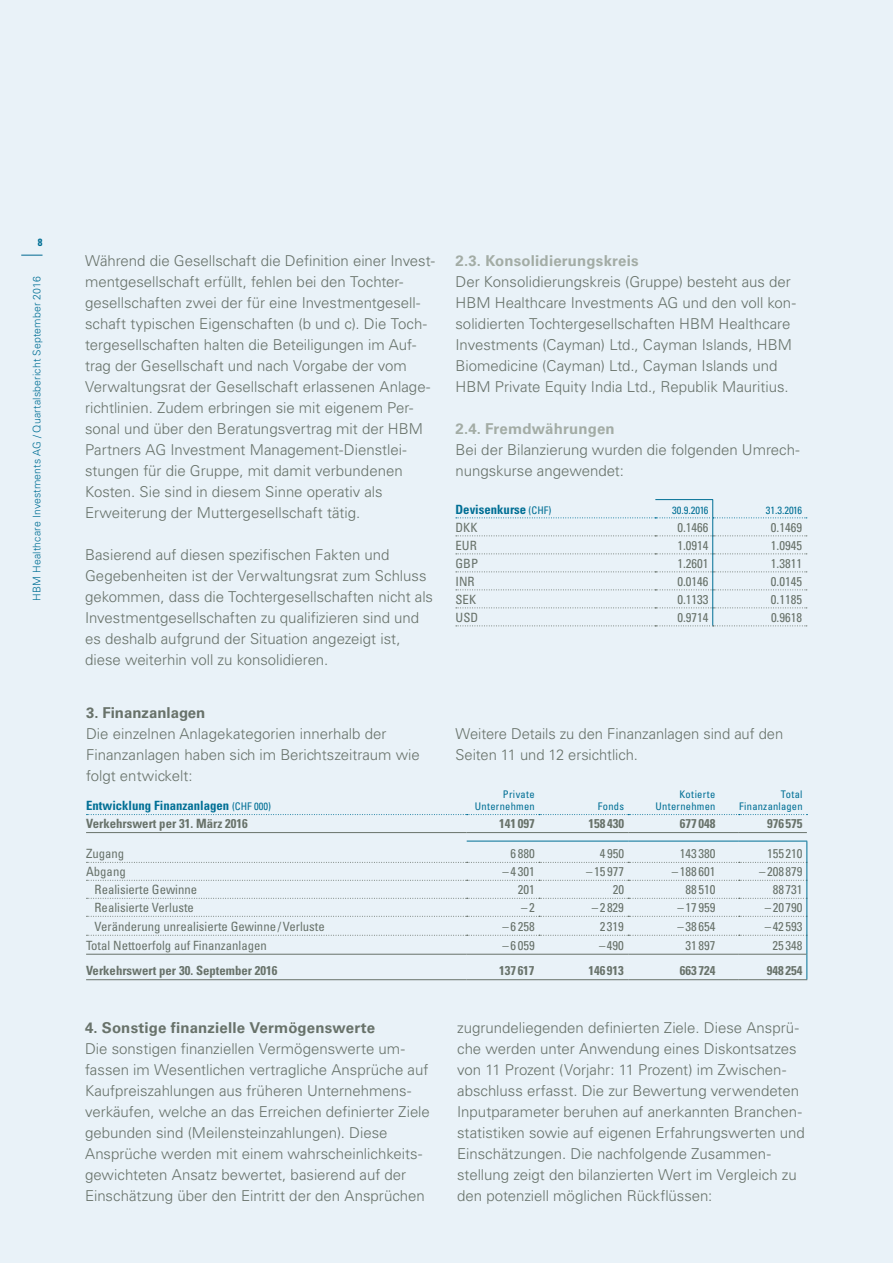
<style>
.page{position:relative;width:893px;height:1263px;background:#e9f2f8}
.page>*{position:absolute;margin:0;border:0;box-sizing:border-box;transform-origin:0 0}
.t1{font:300 15px/21px "Univers LT Std";color:#68726a}
.t2{font:700 15px "Univers LT Std";letter-spacing:.01em;color:#68726a}
.t3{font:700 15px "Univers LT Std";letter-spacing:.015em;color:#a3aca5}
.t4{font:condensed 12.75px "Univers LT Std";color:#68726a}
.t5{font:700 condensed 12.75px "Univers LT Std";color:#68726a}
.t6{font:700 condensed 12.75px "Univers LT Std";color:#006f95}
.t7{font:condensed 10.5px/12px "Univers LT Std";letter-spacing:.025em;color:#006f95;text-align:right}
.t8{font:300 10.5px "Univers LT Std";letter-spacing:.015em;color:#006f95}
.t9{font:700 condensed 10.5px "Univers LT Std";color:#006f95}
.s1{font-weight:400;font-size:10.5px}
</style>
<div class="page">
<svg style="left:21px;top:255px;width:22px;height:1px"></svg>
<hr style="left:86px;top:832px;width:381px;height:1px;background:#68726a">
<hr style="left:467px;top:832px;width:72px;height:1px;background:#68726a">
<hr style="left:539px;top:832px;width:89px;height:1px;background:#68726a">
<hr style="left:628px;top:832px;width:111px;height:1px;background:#68726a">
<hr style="left:86px;top:979px;width:381px;height:1px;background:#68726a">
<hr style="left:467px;top:979px;width:72px;height:1px;background:#68726a">
<hr style="left:539px;top:979px;width:89px;height:1px;background:#68726a">
<hr style="left:628px;top:979px;width:111px;height:1px;background:#68726a">
<hr style="left:739px;top:979px;width:68px;height:1px;background:#68726a">
<svg style="left:86px;top:841px;width:721px;height:138px"></svg>
<hr style="left:467px;top:841px;width:72px;height:1px;background:#006f95">
<hr style="left:539px;top:841px;width:89px;height:1px;background:#006f95">
<hr style="left:628px;top:841px;width:111px;height:1px;background:#006f95">
<hr style="left:739px;top:841px;width:68px;height:1px;background:#006f95">
<hr style="left:739px;top:832px;width:68px;height:1px;background:#68726a">
<hr style="left:86px;top:954px;width:381px;height:1px;background:#68726a">
<hr style="left:467px;top:954px;width:72px;height:1px;background:#68726a">
<hr style="left:539px;top:954px;width:89px;height:1px;background:#68726a">
<hr style="left:628px;top:954px;width:111px;height:1px;background:#68726a">
<hr style="left:739px;top:954px;width:67px;height:1px;background:#68726a">
<svg style="left:86px;top:814px;width:721px;height:1px"></svg>
<hr style="left:655px;top:499px;width:58px;height:1px;background:#006f95">
<svg style="left:456px;top:500px;width:351px;height:126px"></svg>
<p class="t9" style="left:38px;top:236px;width:6px">8</p>
<p class="t8" style="left:30px;top:601px;width:326px;rotate:-90deg">HBM Healthcare Investments AG / Quartalsbericht September 2016</p>
<p class="t1" style="left:85px;top:250px;width:351px">Während die Gesellschaft die Definition einer Invest&shy;mentgesellschaft erfüllt, fehlen bei den Tochter&shy;gesellschaften zwei der für eine Investmentgesell&shy;schaft typischen Eigenschaften (b und c). Die Toch&shy;tergesellschaften halten die Beteiligungen im Auf&shy;trag der Gesellschaft und nach Vorgabe der vom Verwaltungsrat der Gesellschaft erlassenen Anlage&shy;richtlinien. Zudem erbringen sie mit eigenem Per&shy;sonal und über den Beratungsvertrag mit der HBM Partners AG Investment Management-Dienstlei&shy;stungen für die Gruppe, mit damit verbundenen Kosten. Sie sind in diesem Sinne operativ als Erweiterung der Muttergesellschaft tätig.</p>
<p class="t1" style="left:85px;top:544px;width:350px">Basierend auf diesen spezifischen Fakten und Gegebenheiten ist der Verwaltungsrat zum Schluss gekommen, dass die Tochtergesellschaften nicht als Investmentgesellschaften zu qualifizieren sind und es deshalb aufgrund der Situation angezeigt ist, diese weiterhin voll zu konsolidieren.</p>
<p class="t3" style="left:455px;top:252px;width:185px">2.3. Konsolidierungskreis</p>
<p class="t1" style="left:455px;top:271px;width:342px">Der Konsolidierungskreis (Gruppe) besteht aus der HBM Healthcare Investments AG und den voll kon&shy;solidierten Tochtergesellschaften HBM Healthcare Investments (Cayman) Ltd., Cayman Islands, HBM Biomedicine (Cayman) Ltd., Cayman Islands und HBM Private Equity India Ltd., Republik Mauritius.</p>
<p class="t3" style="left:455px;top:420px;width:161px">2.4. Fremdwährungen</p>
<p class="t1" style="left:455px;top:439px;width:346px">Bei der Bilanzierung wurden die folgenden Umrech&shy;nungskurse angewendet:</p>
<p class="t6" style="left:455px;top:501px;width:97px">Devisenkurse <span class="s1">(CHF)</span></p>
<p class="t7" style="left:672px;top:504px;width:38px">30.9.2016</p>
<p class="t7" style="left:766px;top:504px;width:38px">31.3.2016</p>
<p class="t4" style="left:455px;top:519px;width:23px">DKK</p>
<p class="t4" style="left:677px;top:519px;width:33px">0.1466</p>
<p class="t4" style="left:771px;top:519px;width:33px">0.1469</p>
<p class="t4" style="left:455px;top:537px;width:23px">EUR</p>
<p class="t4" style="left:677px;top:537px;width:33px">1.0914</p>
<p class="t4" style="left:771px;top:537px;width:33px">1.0945</p>
<p class="t4" style="left:455px;top:555px;width:24px">GBP</p>
<p class="t4" style="left:677px;top:555px;width:33px">1.2601</p>
<p class="t4" style="left:771px;top:555px;width:33px">1.3811</p>
<p class="t4" style="left:455px;top:573px;width:21px">INR</p>
<p class="t4" style="left:677px;top:573px;width:33px">0.0146</p>
<p class="t4" style="left:771px;top:573px;width:33px">0.0145</p>
<p class="t4" style="left:456px;top:591px;width:22px">SEK</p>
<p class="t4" style="left:677px;top:591px;width:33px">0.1133</p>
<p class="t4" style="left:771px;top:591px;width:33px">0.1185</p>
<p class="t4" style="left:456px;top:609px;width:24px">USD</p>
<p class="t4" style="left:677px;top:609px;width:33px">0.9714</p>
<p class="t4" style="left:771px;top:609px;width:33px">0.9618</p>
<p class="t2" style="left:86px;top:703px;width:121px">3. Finanzanlagen</p>
<p class="t1" style="left:86px;top:723px;width:335px">Die einzelnen Anlagekategorien innerhalb der<br>Finanzanlagen haben sich im Berichtszeitraum wie folgt entwickelt:</p>
<p class="t6" style="left:86px;top:798px;width:186px">Entwicklung Finanzanlagen <span class="s1">(CHF 000)</span></p>
<p class="t7" style="left:475px;top:788px;width:62px">Private<br>Unternehmen</p>
<p class="t1" style="left:455px;top:723px;width:329px">Weitere Details zu den Finanzanlagen sind auf den<br>Seiten 11 und 12 ersichtlich.</p>
<p class="t7" style="left:655px;top:788px;width:61px">Kotierte<br>Unternehmen</p>
<p class="t7" style="left:739px;top:788px;width:65px">Total<br>Finanzanlagen</p>
<p class="t7" style="left:598px;top:800px;width:28px">Fonds</p>
<p class="t5" style="left:86px;top:816px;width:163px">Verkehrswert per 31. März 2016</p>
<p class="t5" style="left:499px;top:816px;width:37px">141 097</p>
<p class="t5" style="left:588px;top:816px;width:37px">158 430</p>
<p class="t5" style="left:680px;top:816px;width:37px">677 048</p>
<p class="t5" style="left:767px;top:816px;width:37px">976 575</p>
<p class="t4" style="left:86px;top:845px;width:40px">Zugang</p>
<p class="t4" style="left:510px;top:845px;width:26px">6 880</p>
<p class="t4" style="left:600px;top:845px;width:26px">4 950</p>
<p class="t4" style="left:680px;top:845px;width:37px">143 380</p>
<p class="t4" style="left:767px;top:845px;width:37px">155 210</p>
<p class="t4" style="left:86px;top:863px;width:41px">Abgang</p>
<p class="t4" style="left:502px;top:863px;width:34px">–4301</p>
<p class="t4" style="left:586px;top:863px;width:39px">–15 977</p>
<p class="t4" style="left:672px;top:863px;width:45px">–188 601</p>
<p class="t4" style="left:759px;top:863px;width:45px">–208 879</p>
<p class="t4" style="left:95px;top:881px;width:104px">Realisierte Gewinne</p>
<p class="t4" style="left:518px;top:881px;width:18px">201</p>
<p class="t4" style="left:613px;top:881px;width:13px">20</p>
<p class="t4" style="left:685px;top:881px;width:31px">88 510</p>
<p class="t4" style="left:773px;top:881px;width:31px">88 731</p>
<p class="t4" style="left:95px;top:899px;width:101px">Realisierte Verluste</p>
<p class="t4" style="left:521px;top:899px;width:15px">–2</p>
<p class="t4" style="left:592px;top:899px;width:34px">–2829</p>
<p class="t4" style="left:677px;top:899px;width:39px">–17 959</p>
<p class="t4" style="left:765px;top:899px;width:39px">–20 790</p>
<p class="t4" style="left:95px;top:918px;width:232px">Veränderung unrealisierte Gewinne/Verluste</p>
<p class="t4" style="left:502px;top:918px;width:34px">–6258</p>
<p class="t4" style="left:600px;top:918px;width:26px">2 319</p>
<p class="t4" style="left:677px;top:918px;width:39px">–38 654</p>
<p class="t4" style="left:765px;top:918px;width:39px">–42 593</p>
<p class="t4" style="left:86px;top:937px;width:182px">Total Nettoerfolg auf Finanzanlagen</p>
<p class="t4" style="left:502px;top:937px;width:34px">–6059</p>
<p class="t4" style="left:599px;top:937px;width:26px">–490</p>
<p class="t4" style="left:685px;top:937px;width:31px">31 897</p>
<p class="t4" style="left:773px;top:937px;width:31px">25 348</p>
<p class="t5" style="left:86px;top:963px;width:193px">Verkehrswert per 30. September 2016</p>
<p class="t5" style="left:499px;top:963px;width:37px">137 617</p>
<p class="t5" style="left:588px;top:963px;width:37px">146 913</p>
<p class="t5" style="left:680px;top:963px;width:37px">663 724</p>
<p class="t5" style="left:767px;top:963px;width:37px">948 254</p>
<p class="t2" style="left:85px;top:1018px;width:292px">4. Sonstige finanzielle Vermögenswerte</p>
<p class="t1" style="left:85px;top:1038px;width:346px">Die sonstigen finanziellen Vermögenswerte um&shy;fassen im Wesentlichen vertragliche Ansprüche auf Kaufpreiszahlungen aus früheren Unternehmens&shy;verkäufen, welche an das Erreichen definierter Ziele gebunden sind (Meilensteinzahlungen). Diese Ansprüche werden mit einem wahrscheinlichkeits&shy;gewichteten Ansatz bewertet, basierend auf der Einschätzung über den Eintritt der den Ansprüchen</p>
<p class="t1" style="left:457px;top:1017px;width:349px">zugrundeliegenden definierten Ziele. Diese Ansprü&shy;che werden unter Anwendung eines Diskontsatzes von 11 Prozent (Vorjahr: 11 Prozent) im Zwischen&shy;abschluss erfasst. Die zur Bewertung verwendeten Inputparameter beruhen auf anerkannten Branchen&shy;statistiken sowie auf eigenen Erfahrungswerten und Einschätzungen. Die nachfolgende Zusammen&shy;stellung zeigt den bilanzierten Wert im Vergleich zu den potenziell möglichen Rückflüssen:</p>
</div>
